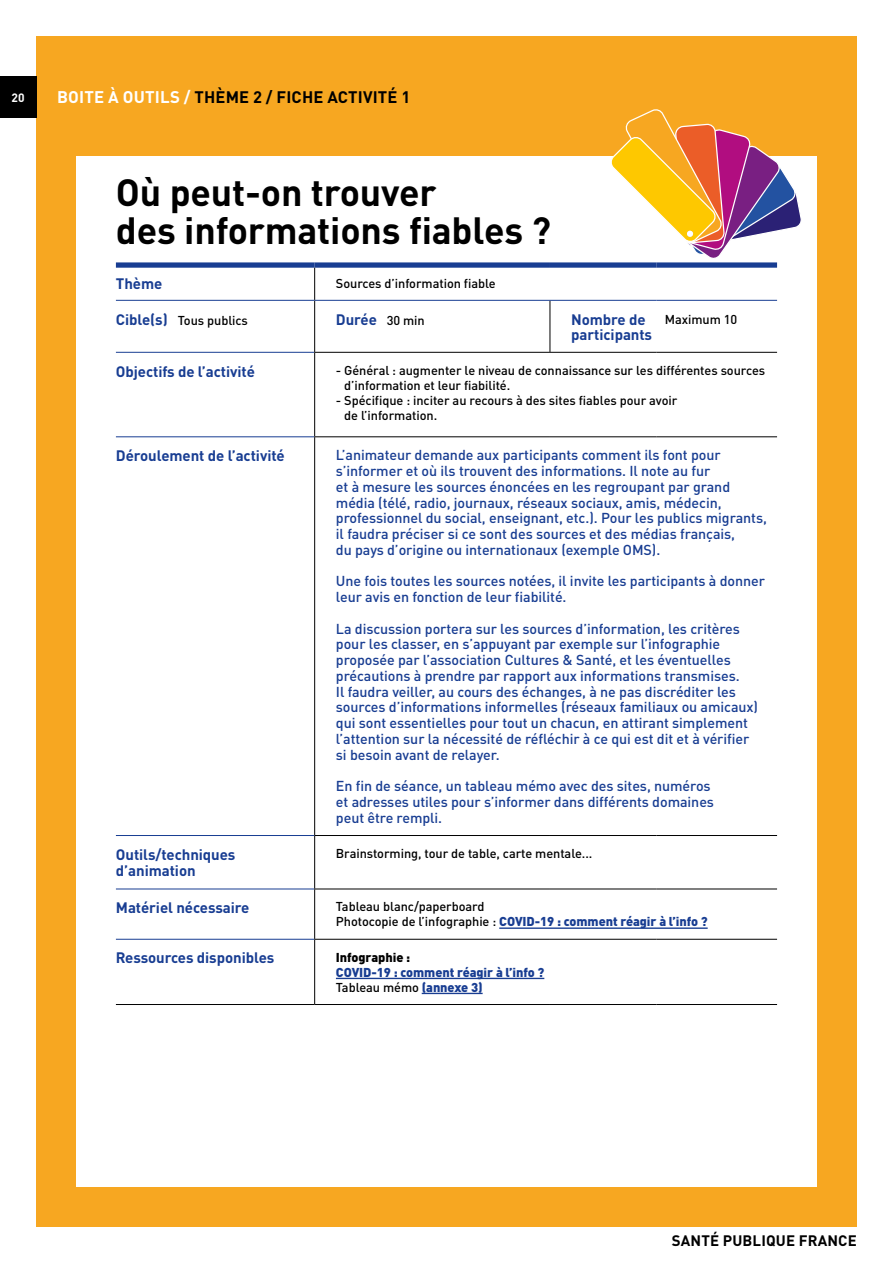
<style>
.page{position:relative;width:893px;height:1263px;background:#fff}
.page>*{position:absolute;margin:0;border:0;box-sizing:border-box;transform-origin:0 0}
.t1{font:700 37.5px/37.5px "DIN Pro";letter-spacing:-.005em;color:#000}
.t2{font:700 16.5px "DIN Pro";letter-spacing:.01em;color:#000}
.t3{font:700 15px/15px "DIN Pro";letter-spacing:-.005em;color:#183d92}
.t4{font:700 15px "DIN Pro";letter-spacing:.01em;color:#000}
.t5{font:500 14.25px/15.8px "DIN Pro";letter-spacing:-.005em;color:#183d92}
.t6{font:500 12.75px/15px "DIN Pro";letter-spacing:-.005em;color:#000}
.t7{font:900 12.75px/15px "DIN Pro";letter-spacing:-.005em;color:#183d92}
.t8{font:900 12.75px "DIN Pro";letter-spacing:-.005em;color:#000}
.t9{font:700 12px "DIN Pro";color:#fff}
.s1{font-size:16.65px;color:#fff}
.s2{font-weight:700;font-size:15px;color:#183d92}
.s3{font-weight:500;font-size:12.75px;color:#000}
.s4{font-weight:900;color:#183d92}
.s5{font-weight:500;color:#000}
</style>
<div class="page">
<div style="left:36px;top:36px;width:821px;height:1191px;background:#f7a721"></div>
<div style="left:0;top:76px;width:36px;height:42px;background:#000"></div>
<div style="left:76px;top:156px;width:741px;height:1031px;background:#fff"></div>
<div style="left:116px;top:262px;width:199px;height:6px;background:#183d92"></div>
<div style="left:315px;top:262px;width:235px;height:6px;background:#183d92"></div>
<div style="left:550px;top:262px;width:106px;height:6px;background:#183d92"></div>
<div style="left:656px;top:262px;width:121px;height:6px;background:#183d92"></div>
<hr style="left:314px;top:268px;width:1px;height:32px;background:#000">
<hr style="left:314px;top:436px;width:236px;height:1px;background:#000">
<hr style="left:550px;top:436px;width:106px;height:1px;background:#000">
<hr style="left:656px;top:436px;width:121px;height:1px;background:#000">
<hr style="left:314px;top:835px;width:236px;height:1px;background:#000">
<hr style="left:550px;top:835px;width:106px;height:1px;background:#000">
<hr style="left:656px;top:835px;width:121px;height:1px;background:#000">
<hr style="left:314px;top:889px;width:236px;height:1px;background:#000">
<hr style="left:550px;top:889px;width:106px;height:1px;background:#000">
<hr style="left:656px;top:889px;width:121px;height:1px;background:#000">
<hr style="left:314px;top:939px;width:236px;height:1px;background:#000">
<hr style="left:550px;top:939px;width:106px;height:1px;background:#000">
<hr style="left:656px;top:939px;width:121px;height:1px;background:#000">
<hr style="left:116px;top:1004px;width:199px;height:1px;background:#000">
<hr style="left:315px;top:1004px;width:235px;height:1px;background:#000">
<hr style="left:550px;top:1004px;width:106px;height:1px;background:#000">
<hr style="left:656px;top:1004px;width:121px;height:1px;background:#000">
<hr style="left:116px;top:835px;width:198px;height:1px;background:#183d92">
<hr style="left:116px;top:889px;width:198px;height:1px;background:#183d92">
<hr style="left:116px;top:939px;width:198px;height:1px;background:#183d92">
<hr style="left:116px;top:300px;width:199px;height:1px;background:#183d92">
<hr style="left:116px;top:352px;width:198px;height:1px;background:#183d92">
<hr style="left:314px;top:353px;width:1px;height:83px;background:#000">
<hr style="left:116px;top:436px;width:198px;height:1px;background:#183d92">
<hr style="left:314px;top:437px;width:1px;height:398px;background:#000">
<hr style="left:314px;top:836px;width:1px;height:53px;background:#000">
<hr style="left:314px;top:889px;width:1px;height:50px;background:#000">
<hr style="left:314px;top:940px;width:1px;height:64px;background:#000">
<hr style="left:550px;top:301px;width:1px;height:51px;background:#000">
<hr style="left:315px;top:300px;width:235px;height:1px;background:#183d92">
<hr style="left:550px;top:300px;width:106px;height:1px;background:#183d92">
<hr style="left:656px;top:300px;width:121px;height:1px;background:#183d92">
<hr style="left:314px;top:301px;width:1px;height:51px;background:#000">
<hr style="left:314px;top:352px;width:236px;height:1px;background:#000">
<hr style="left:550px;top:352px;width:106px;height:1px;background:#000">
<hr style="left:656px;top:352px;width:121px;height:1px;background:#000">
<hr style="left:499px;top:927px;width:209px;height:2px;background:#183d92">
<hr style="left:336px;top:978px;width:208px;height:1px;background:#183d92">
<hr style="left:422px;top:993px;width:61px;height:1px;background:#183d92">
<svg style="left:611px;top:109px;width:190px;height:149px"></svg>
<p class="t9" style="left:12px;top:87px;width:15px">20</p>
<p class="t2" style="left:57px;top:84px;width:355px"><span class="s1">BOITE À OUTILS /</span> THÈME 2 / FICHE ACTIVITÉ 1</p>
<h1 class="t1" style="left:116px;top:170px;width:437px">Où peut-on trouver<br>des informations fiables ?</h1>
<p class="t3" style="left:116px;top:275px;width:48px">Thème</p>
<p class="t6" style="left:336px;top:274px;width:161px">Sources d’information fiable</p>
<p class="t6" style="left:116px;top:311px;width:133px"><span class="s2">Cible(s)</span> Tous publics</p>
<p class="t3" style="left:336px;top:310px;width:90px">Durée <span class="s3">30 min</span></p>
<p class="t3" style="left:571px;top:310px;width:82px">Nombre de participants</p>
<p class="t6" style="left:665px;top:311px;width:74px">Maximum 10</p>
<p class="t3" style="left:116px;top:362px;width:141px">Objectifs de l’activité</p>
<p class="t6" style="left:344px;top:361px;width:422px;text-indent:-8px">- Général : augmenter le niveau de connaissance sur les différentes sources d’information et leur fiabilité.</p>
<p class="t6" style="left:344px;top:391px;width:335px;text-indent:-8px">- Spécifique : inciter au recours à des sites fiables pour avoir de l’information.</p>
<p class="t3" style="left:116px;top:446px;width:170px">Déroulement de l’activité</p>
<p class="t5" style="left:336px;top:446px;width:432px">L’animateur demande aux participants comment ils font pour s’informer et où ils trouvent des informations. Il note au fur<br>et à mesure les sources énoncées en les regroupant par grand média (télé, radio, journaux, réseaux sociaux, amis, médecin, professionnel du social, enseignant, etc.). Pour les publics migrants, il faudra préciser si ce sont des sources et des médias français,<br>du pays d’origine ou internationaux (exemple OMS).</p>
<p class="t5" style="left:336px;top:572px;width:431px">Une fois toutes les sources notées, il invite les participants à donner leur avis en fonction de leur fiabilité.</p>
<p class="t5" style="left:336px;top:619px;width:424px">La discussion portera sur les sources d’information, les critères pour les classer, en s’appuyant par exemple sur l’infographie proposée par l’association Cultures &amp; Santé, et les éventuelles précautions à prendre par rapport aux informations transmises.<br>Il faudra veiller, au cours des échanges, à ne pas discréditer les sources d’informations informelles (réseaux familiaux ou amicaux) qui sont essentielles pour tout un chacun, en attirant simplement l’attention sur la nécessité de réfléchir à ce qui est dit et à vérifier si besoin avant de relayer.</p>
<p class="t5" style="left:336px;top:777px;width:380px">En fin de séance, un tableau mémo avec des sites, numéros et adresses utiles pour s’informer dans différents domaines peut être rempli.</p>
<p class="t3" style="left:116px;top:844px;width:121px;line-height:16.5px">Outils/techniques d’animation</p>
<p class="t6" style="left:336px;top:844px;width:258px">Brainstorming, tour de table, carte mentale...</p>
<p class="t3" style="left:116px;top:898px;width:135px">Matériel nécessaire</p>
<p class="t6" style="left:336px;top:898px;width:373px">Tableau blanc/paperboard<br>Photocopie de l’infographie : <span class="s4">COVID-19 : comment réagir à l’info ?</span></p>
<p class="t3" style="left:116px;top:949px;width:160px">Ressources disponibles</p>
<p class="t8" style="left:336px;top:946px;width:76px">Infographie :</p>
<p class="t7" style="left:336px;top:963px;width:210px">COVID-19 : comment réagir à l’info ?<br><span class="s5">Tableau mémo</span> (annexe 3)</p>
<p class="t4" style="left:672px;top:1228px;width:186px">SANTÉ PUBLIQUE FRANCE</p>
</div>
